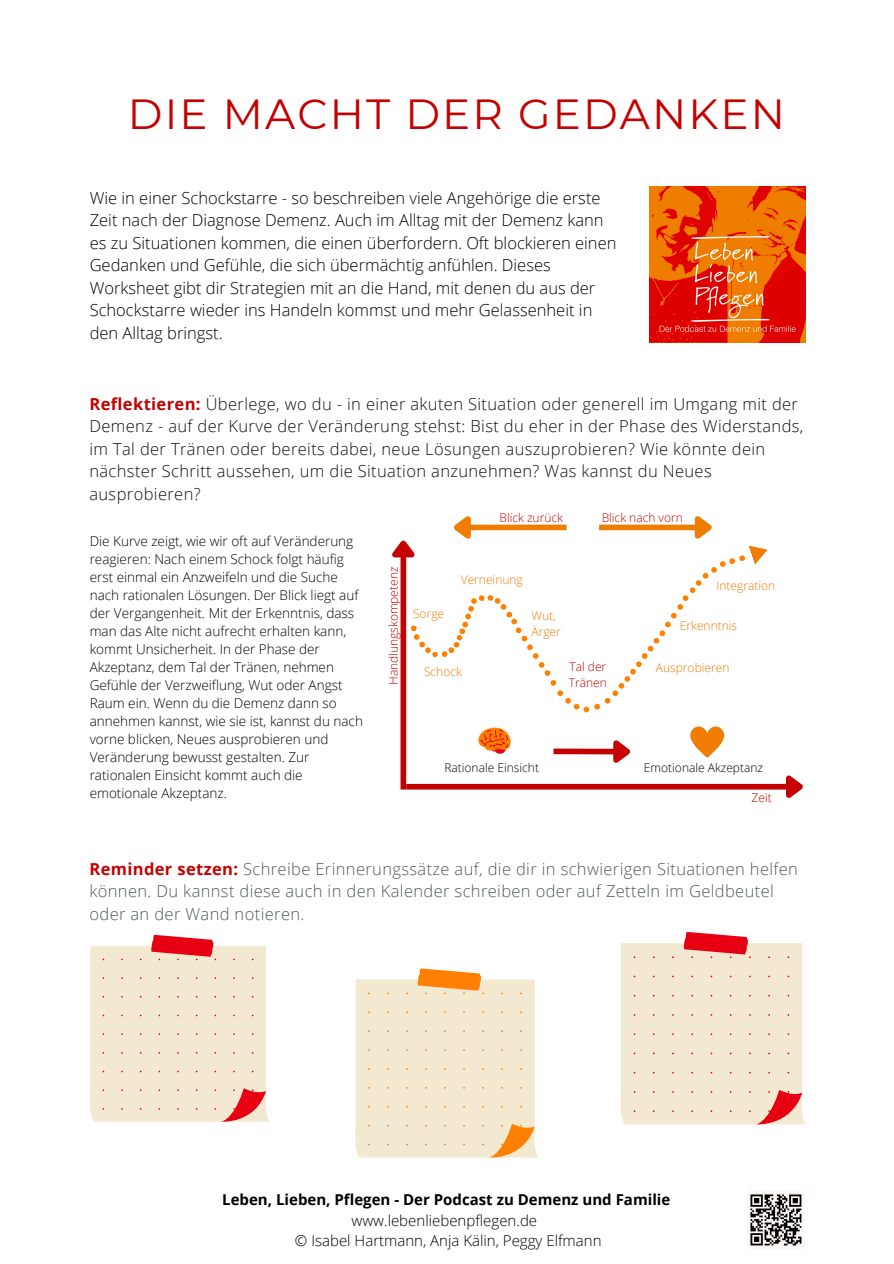
<style>
.page{position:relative;width:894px;height:1264px;background:#fff}
.page>*{position:absolute;margin:0;border:0;box-sizing:border-box;transform-origin:0 0}
.t1{font:42px "Montserrat";letter-spacing:.05em;color:#c40000}
.t2{font:300 16.5px/22.5px "Open Sans";color:#000}
.t3{font:300 16.5px/22.5px "Open Sans";letter-spacing:.025em;color:#100f0d}
.t4{font:300 16.5px/22.5px "Open Sans";letter-spacing:.025em;color:#505959}
.t5{font:300 15px "Open Sans";color:#000}
.t6{font:700 15px "Open Sans";color:#000}
.t7{font:300 13.5px/18px "Open Sans";color:#000}
.t8{font:300 12px/16px "Open Sans";color:#ef7d01}
.t9{font:300 12px/16px "Open Sans";color:#c40000}
.t10{font:300 12px "Open Sans";color:#000}
.s1{font-weight:700;color:#c40000}
</style>
<div class="page">
<img style="left:649px;top:186px;width:156px;height:156px">
<img style="left:747px;top:1191px;width:57px;height:57px">
<svg style="left:90px;top:934px;width:179px;height:187px"></svg>
<svg style="left:355px;top:968px;width:183px;height:189px"></svg>
<svg style="left:620px;top:931px;width:185px;height:193px"></svg>
<svg style="left:478px;top:727px;width:33px;height:27px"></svg>
<svg style="left:690px;top:726px;width:35px;height:31px"></svg>
<div style="left:406px;top:784px;width:381px;height:5px;background:#c40000"></div>
<svg style="left:780px;top:775px;width:23px;height:23px"></svg>
<div style="left:400px;top:556px;width:6px;height:233px;background:#c40000"></div>
<div style="left:553px;top:748px;width:61px;height:6px;background:#c40000"></div>
<svg style="left:608px;top:740px;width:22px;height:23px"></svg>
<svg style="left:392px;top:516px;width:376px;height:196px"></svg>
<p class="t1" style="left:128px;top:88px;width:658px">DIE MACHT DER GEDANKEN</p>
<p class="t2" style="left:90px;top:186px;width:528px">Wie in einer Schockstarre - so beschreiben viele Angehörige die erste Zeit nach der Diagnose Demenz. Auch im Alltag mit der Demenz kann es zu Situationen kommen, die einen überfordern. Oft blockieren einen Gedanken und Gefühle, die sich übermächtig anfühlen. Dieses Worksheet gibt dir Strategien mit an die Hand, mit denen du aus der Schockstarre wieder ins Handeln kommst und mehr Gelassenheit in den Alltag bringst.</p>
<p class="t3" style="left:89px;top:392px;width:715px"><span class="s1">Reflektieren:</span> Überlege, wo du - in einer akuten Situation oder generell im Umgang mit der Demenz - auf der Kurve der Veränderung stehst: Bist du eher in der Phase des Widerstands, im Tal der Tränen oder bereits dabei, neue Lösungen auszuprobieren? Wie könnte dein nächster Schritt aussehen, um die Situation anzunehmen? Was kannst du Neues ausprobieren?</p>
<p class="t7" style="left:90px;top:531px;width:275px">Die Kurve zeigt, wie wir oft auf Veränderung reagieren: Nach einem Schock folgt häufig erst einmal ein Anzweifeln und die Suche nach rationalen Lösungen. Der Blick liegt auf der Vergangenheit. Mit der Erkenntnis, dass man das Alte nicht aufrecht erhalten kann, kommt Unsicherheit. In der Phase der Akzeptanz, dem Tal der Tränen, nehmen Gefühle der Verzweiflung, Wut oder Angst Raum ein. Wenn du die Demenz dann so annehmen kannst, wie sie ist, kannst du nach vorne blicken, Neues ausprobieren und Veränderung bewusst gestalten. Zur rationalen Einsicht kommt auch die emotionale Akzeptanz.</p>
<p class="t9" style="left:499px;top:509px;width:65px">Blick zurück</p>
<p class="t9" style="left:601px;top:509px;width:83px">Blick nach vorn</p>
<p class="t9" style="left:385px;top:685px;width:120px;rotate:-90deg">Handlungskompetenz</p>
<p class="t8" style="left:413px;top:605px;width:33px">Sorge</p>
<p class="t8" style="left:460px;top:571px;width:64px">Verneinung</p>
<p class="t8" style="left:531px;top:607px;width:31px">Wut,<br>Ärger</p>
<p class="t8" style="left:424px;top:663px;width:39px">Schock</p>
<p class="t9" style="left:568px;top:658px;width:40px">Tal der<br>Tränen</p>
<p class="t8" style="left:716px;top:577px;width:60px">Integration</p>
<p class="t8" style="left:679px;top:617px;width:59px">Erkenntnis</p>
<p class="t8" style="left:655px;top:659px;width:75px">Ausprobieren</p>
<p class="t10" style="left:444px;top:759px;width:96px">Rationale Einsicht</p>
<p class="t10" style="left:643px;top:759px;width:121px">Emotionale Akzeptanz</p>
<p class="t9" style="left:751px;top:789px;width:22px">Zeit</p>
<p class="t4" style="left:89px;top:857px;width:709px"><span class="s1">Reminder setzen:</span> Schreibe Erinnerungssätze auf, die dir in schwierigen Situationen helfen können. Du kannst diese auch in den Kalender schreiben oder auf Zetteln im Geldbeutel oder an der Wand notieren.</p>
<p class="t6" style="left:222px;top:1189px;width:449px">Leben, Lieben, Pflegen - Der Podcast zu Demenz und Familie</p>
<p class="t5" style="left:351px;top:1209px;width:187px">www.lebenliebenpflegen.de</p>
<p class="t5" style="left:295px;top:1229px;width:308px">© Isabel Hartmann, Anja Kälin, Peggy Elfmann</p>
</div>
